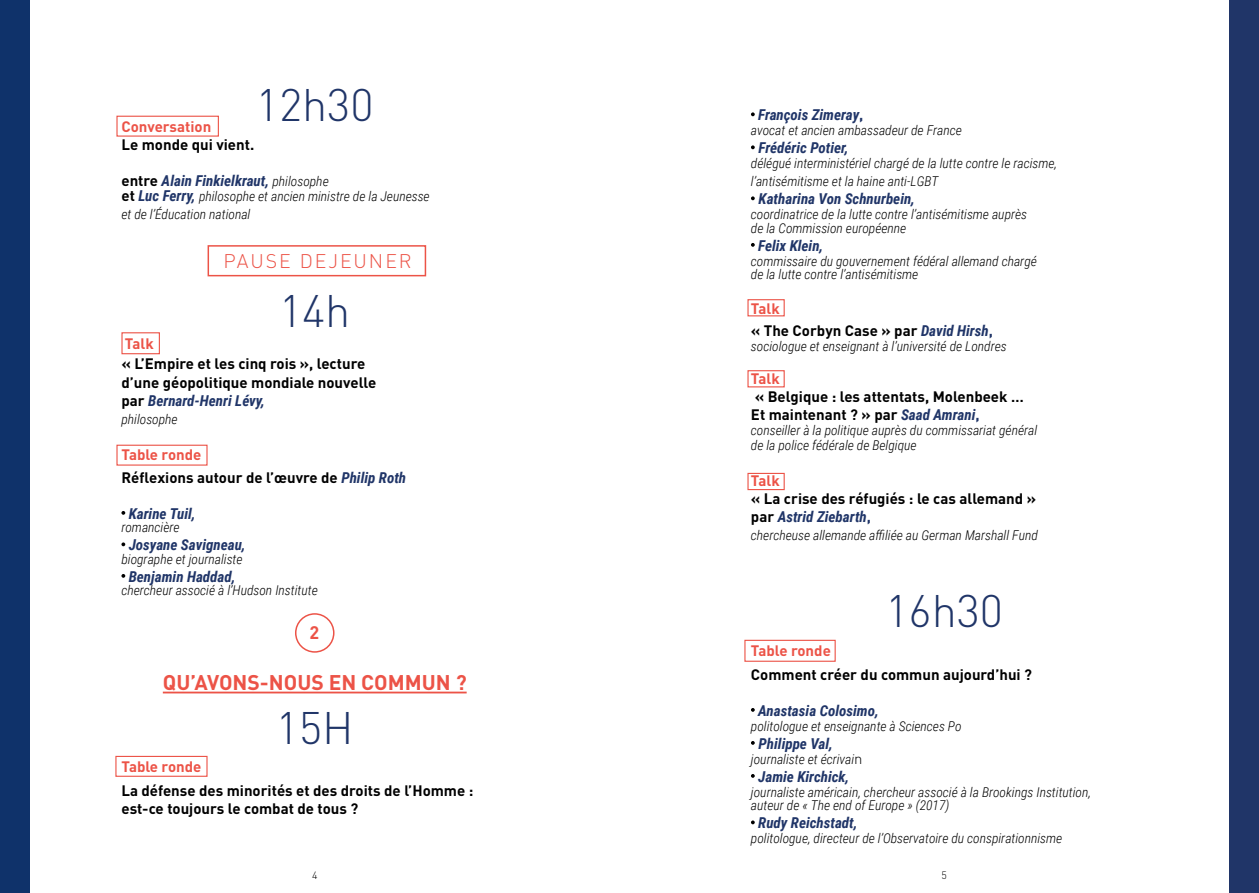
<style>
.page{position:relative;width:1259px;height:893px;background:#fff}
.page>*{position:absolute;margin:0;border:0;box-sizing:border-box;transform-origin:0 0}
.t1{font:300 45px "DIN";color:#203568}
.t2{font:700 21px "DIN";color:#ec5347}
.t3{font:300 19.5px "DIN";letter-spacing:.1em;color:#ec5347}
.t4{font:700 18px "DIN";color:#ec5347}
.t5{font:700 15px/22.5px "DIN";color:#000}
.t6{font:italic 700 15px "Roboto Condensed";color:#203568}
.t7{font:700 15px "DIN";color:#ec5347}
.t8{font:italic 300 13.5px/13.5px "Roboto Condensed";color:#000}
.t9{font:300 10.5px "DIN";color:#000}
.s1{font-family:"DIN";font-style:normal;color:#000}
.s2{font-weight:300;font-size:13.5px;color:#000}
.s3{font-family:"DIN";font-weight:700;font-style:normal;font-size:15px}
.s4{font-weight:700;font-size:15px;color:#203568}
.s5{color:#ec5347}
.s6{font-family:"Roboto Condensed";font-style:italic;color:#203568}
.s7{font-family:"DIN";font-style:normal}
.s8{color:#203568}
.s9{font-family:"DIN";font-style:normal;font-size:15px}
</style>
<div class="page">
<div style="left:207px;top:245px;width:219px;height:31px;border:2px solid #ec5347"></div>
<hr style="left:163px;top:692px;width:304px;height:1px;background:#ec5347">
<svg style="left:121px;top:511px;width:4px;height:4px"></svg>
<svg style="left:121px;top:542px;width:4px;height:4px"></svg>
<svg style="left:121px;top:574px;width:4px;height:4px"></svg>
<div style="left:295px;top:613px;width:39px;height:40px;border:2px solid #ec5347;border-radius:50%"></div>
<div style="left:0;top:0;width:30px;height:893px;background:#0f326a"></div>
<svg style="left:751px;top:112px;width:4px;height:4px"></svg>
<svg style="left:751px;top:145px;width:4px;height:4px"></svg>
<svg style="left:751px;top:196px;width:4px;height:4px"></svg>
<svg style="left:751px;top:243px;width:4px;height:4px"></svg>
<svg style="left:751px;top:708px;width:4px;height:4px"></svg>
<svg style="left:751px;top:741px;width:4px;height:4px"></svg>
<svg style="left:751px;top:774px;width:4px;height:4px"></svg>
<svg style="left:751px;top:820px;width:4px;height:4px"></svg>
<div style="left:1229px;top:0;width:30px;height:893px;background:#203568"></div>
<div style="left:747px;top:299px;width:37px;height:17px;border:1px solid #ec5347"></div>
<div style="left:747px;top:370px;width:37px;height:17px;border:1px solid #ec5347"></div>
<div style="left:747px;top:473px;width:37px;height:17px;border:1px solid #ec5347"></div>
<div style="left:116px;top:116px;width:103px;height:21px;border:1px solid #ec5347"></div>
<div style="left:115px;top:756px;width:92px;height:21px;border:1px solid #ec5347"></div>
<div style="left:116px;top:445px;width:91px;height:21px;border:1px solid #ec5347"></div>
<div style="left:744px;top:640px;width:91px;height:22px;border:1px solid #ec5347"></div>
<div style="left:121px;top:332px;width:39px;height:22px;border:1px solid #ec5347"></div>
<p class="t7" style="left:121px;top:116px;width:91px">Conversation</p>
<h1 class="t1" style="left:256px;top:77px;width:119px">12h30</h1>
<p class="t5" style="left:121px;top:132px;width:134px">Le monde qui vient.</p>
<p class="t6" style="left:121px;top:170px;width:209px"><span class="s1">entre</span> Alain Finkielkraut, <span class="s2">philosophe</span></p>
<p class="t8" style="left:121px;top:186px;width:310px;line-height:18px"><span class="s3">et</span> <span class="s4">Luc Ferry,</span> philosophe et ancien ministre de la Jeunesse et de l’Éducation national</p>
<h3 class="t3" style="left:223px;top:249px;width:190px">PAUSE DEJEUNER</h3>
<h1 class="t1" style="left:279px;top:283px;width:73px">14h</h1>
<p class="t7" style="left:125px;top:334px;width:30px">Talk</p>
<p class="t5" style="left:121px;top:353px;width:256px;line-height:19.5px">« L’Empire et les cinq rois », lecture d’une géopolitique mondiale nouvelle</p>
<p class="t6" style="left:121px;top:390px;width:145px"><span class="s1">par</span> Bernard-Henri Lévy,</p>
<p class="t8" style="left:121px;top:412px;width:58px">philosophe</p>
<p class="t5" style="left:121px;top:443px;width:286px"><span class="s5">Table ronde<br></span>Réflexions autour de l’œuvre de <span class="s6">Philip Roth</span></p>
<p class="t6" style="left:129px;top:503px;width:68px">Karine Tuil,</p>
<p class="t8" style="left:121px;top:520px;width:60px">romancière</p>
<p class="t6" style="left:129px;top:534px;width:118px">Josyane Savigneau,</p>
<p class="t8" style="left:121px;top:552px;width:123px">biographe et journaliste</p>
<p class="t6" style="left:129px;top:566px;width:108px">Benjamin Haddad,</p>
<p class="t8" style="left:121px;top:583px;width:198px">chercheur associé à l’Hudson Institute</p>
<h3 class="t4" style="left:309px;top:620px;width:11px">2</h3>
<h2 class="t2" style="left:163px;top:668px;width:305px">QU’AVONS-NOUS EN COMMUN ?</h2>
<h1 class="t1" style="left:276px;top:700px;width:79px">15H</h1>
<p class="t7" style="left:121px;top:757px;width:81px">Table ronde</p>
<p class="t5" style="left:121px;top:781px;width:353px;line-height:18px">La défense des minorités et des droits de l’Homme : est-ce toujours le combat de tous ?</p>
<p class="t9" style="left:312px;top:869px;width:7px">4</p>
<p class="t6" style="left:758px;top:104px;width:107px">François Zimeray<span class="s7">,</span></p>
<p class="t8" style="left:751px;top:123px;width:212px">avocat et ancien ambassadeur de France</p>
<p class="t6" style="left:758px;top:137px;width:91px">Frédéric Potier,</p>
<p class="t8" style="left:751px;top:154px;width:308px;line-height:18px">délégué interministériel chargé de la lutte contre le racisme, l’antisémitisme et la haine anti-LGBT</p>
<p class="t6" style="left:758px;top:188px;width:158px">Katharina Von Schnurbein,</p>
<p class="t8" style="left:751px;top:207px;width:278px">coordinatrice de la lutte contre l’antisémitisme auprès de la Commission européenne</p>
<p class="t6" style="left:758px;top:235px;width:67px">Felix Klein,</p>
<p class="t8" style="left:751px;top:254px;width:287px">commissaire du gouvernement fédéral allemand chargé de la lutte contre l’antisémitisme</p>
<p class="t5" style="left:751px;top:296px;width:243px"><span class="s5">Talk<br></span>« The Corbyn Case » par <span class="s6">David Hirsh</span><span class="s8">,</span></p>
<p class="t8" style="left:751px;top:339px;width:257px">sociologue et enseignant à l’université de Londres</p>
<p class="t7" style="left:751px;top:369px;width:30px">Talk</p>
<p class="t5" style="left:751px;top:387px;width:274px;line-height:18px">« Belgique : les attentats, Molenbeek …<br>Et maintenant ? » par <span class="s6">Saad Amrani</span><span class="s8">,</span></p>
<p class="t8" style="left:751px;top:422px;width:288px;line-height:15px">conseiller à la politique auprès du commissariat général de la police fédérale de Belgique</p>
<p class="t7" style="left:751px;top:471px;width:30px">Talk</p>
<p class="t5" style="left:751px;top:487px;width:287px">« La crise des réfugiés : le cas allemand »</p>
<p class="t6" style="left:751px;top:506px;width:122px"><span class="s1">par</span> Astrid Ziebarth<span class="s7">,</span></p>
<p class="t8" style="left:751px;top:528px;width:288px">chercheuse allemande affiliée au German Marshall Fund</p>
<h1 class="t1" style="left:885px;top:583px;width:119px">16h30</h1>
<p class="t7" style="left:751px;top:640px;width:81px">Table ronde</p>
<p class="t5" style="left:751px;top:662px;width:283px">Comment créer du commun aujourd’hui ?</p>
<p class="t6" style="left:758px;top:700px;width:122px">Anastasia Colosimo,</p>
<p class="t8" style="left:751px;top:719px;width:212px">politologue et enseignante à Sciences Po</p>
<p class="t6" style="left:758px;top:733px;width:76px">Philippe Val,</p>
<p class="t8" style="left:751px;top:752px;width:113px">journaliste et écrivai<span class="s9">n</span></p>
<p class="t6" style="left:758px;top:766px;width:93px">Jamie Kirchick,</p>
<p class="t8" style="left:751px;top:785px;width:341px">journaliste américain, chercheur associé à la Brookings Institution, auteur de « The end of Europe » (2017)</p>
<p class="t6" style="left:758px;top:812px;width:101px">Rudy Reichstadt,</p>
<p class="t8" style="left:751px;top:831px;width:313px">politologue, directeur de l’Observatoire du conspirationnisme</p>
<p class="t9" style="left:941px;top:869px;width:7px">5</p>
</div>
